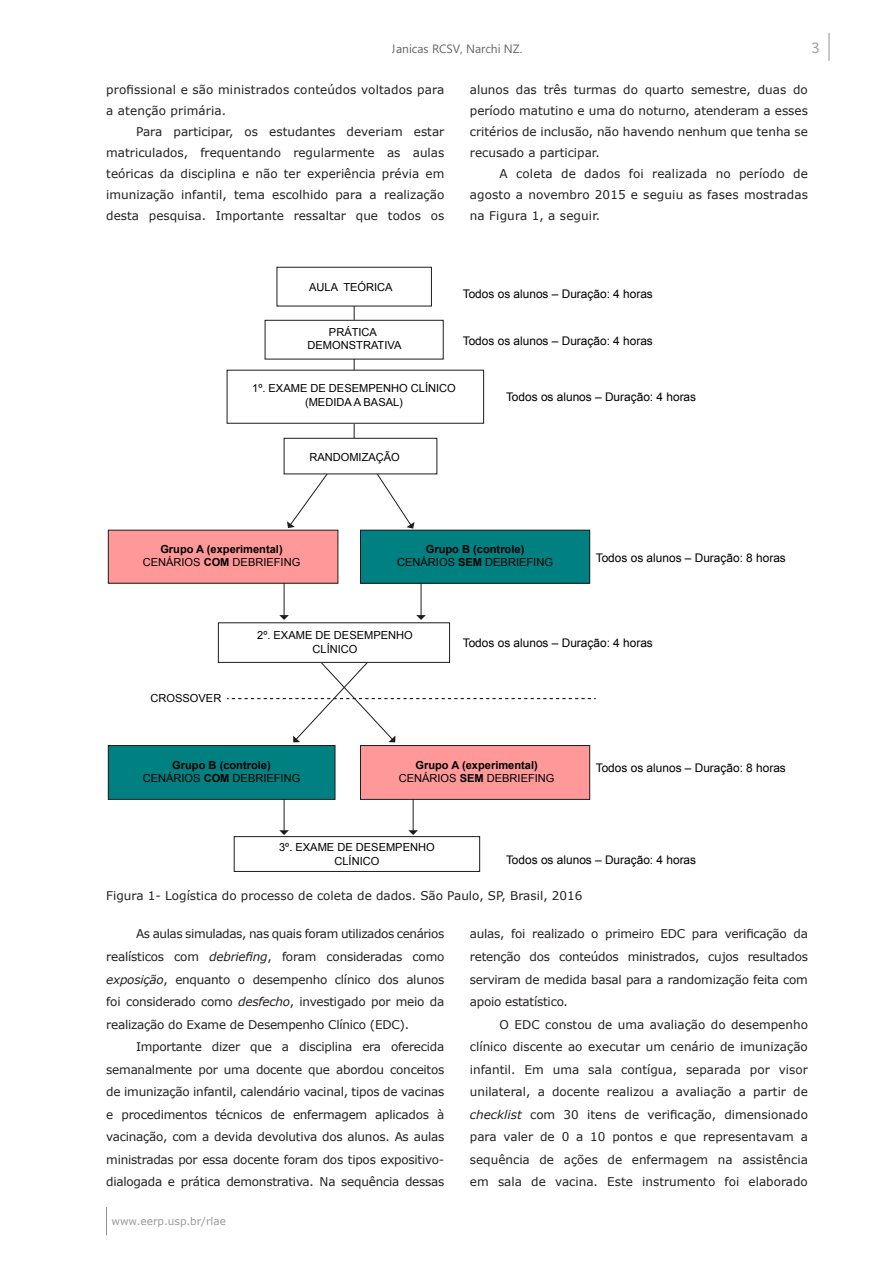
<style>
.page{position:relative;width:893px;height:1263px;background:#fff}
.page>*{position:absolute;margin:0;border:0;box-sizing:border-box;transform-origin:0 0}
.t1{font:13.5px "Geneva";color:#6c6d70}
.Texto{font:12px/22.5px "Verdana";color:#231f20;text-align:justify}
.Título_de_tabela_e_f{font:12px "Verdana";color:#231f20}
.t2{font:12px "Segoe UI";color:#231f20}
.t3{font:11.85px "Arial";color:#000}
.t4{font:700 11.1px/13.4px "Arial";color:#000;text-align:center}
.t5{font:11.1px/13.4px "Arial";color:#000;text-align:center}
.t6{font:10.5px "Verdana";color:#6c6d70}
.s1{font-weight:400}
.s2{font-style:italic}
</style>
<div class="page">
<svg style="left:106px;top:1207px;width:1px;height:28px"></svg>
<svg style="left:829px;top:33px;width:1px;height:28px"></svg>
<hr style="left:284px;top:798px;width:1px;height:33px;background:#1d1d1b">
<svg style="left:279px;top:830px;width:10px;height:5px"></svg>
<hr style="left:413px;top:798px;width:1px;height:33px;background:#1d1d1b">
<svg style="left:408px;top:830px;width:10px;height:5px"></svg>
<div style="left:108px;top:530px;width:230px;height:53px;background:#f99"></div>
<div style="left:360px;top:530px;width:230px;height:53px;background:#008080"></div>
<div style="left:360px;top:530px;width:230px;height:54px;border:1px solid #1d1d1b"></div>
<div style="left:108px;top:745px;width:227px;height:54px;background:#008080"></div>
<div style="left:108px;top:745px;width:227px;height:55px;border:1px solid #1d1d1b"></div>
<div style="left:360px;top:745px;width:230px;height:54px;background:#f99"></div>
<div style="left:360px;top:745px;width:230px;height:55px;border:1px solid #1d1d1b"></div>
<svg style="left:287px;top:474px;width:45px;height:54px"></svg>
<hr style="left:284px;top:583px;width:1px;height:33px;background:#1d1d1b">
<svg style="left:279px;top:615px;width:10px;height:5px"></svg>
<hr style="left:421px;top:583px;width:1px;height:33px;background:#1d1d1b">
<svg style="left:416px;top:615px;width:10px;height:5px"></svg>
<hr style="left:354px;top:306px;width:1px;height:144px;background:#1d1d1b">
<svg style="left:373px;top:474px;width:41px;height:55px"></svg>
<svg style="left:227px;top:658px;width:369px;height:84px"></svg>
<div style="left:277px;top:267px;width:155px;height:39px;border:1px solid #1d1d1b"></div>
<div style="left:265px;top:320px;width:178px;height:39px;background:#fff"></div>
<div style="left:265px;top:320px;width:179px;height:39px;border:1px solid #1d1d1b"></div>
<div style="left:227px;top:370px;width:257px;height:53px;background:#fff"></div>
<div style="left:227px;top:370px;width:257px;height:54px;border:1px solid #1d1d1b"></div>
<div style="left:284px;top:438px;width:153px;height:36px;background:#fff"></div>
<div style="left:284px;top:438px;width:153px;height:36px;border:1px solid #1d1d1b"></div>
<div style="left:218px;top:623px;width:232px;height:39px;background:#fff"></div>
<div style="left:218px;top:622px;width:232px;height:41px;border:1px solid #1d1d1b"></div>
<div style="left:234px;top:836px;width:246px;height:36px;border:1px solid #1d1d1b"></div>
<p class="t2" style="left:392px;top:38px;width:132px">Janicas RCSV, Narchi NZ.</p>
<p class="t1" style="left:812px;top:40px;width:11px">3</p>
<p class="Texto" style="left:106px;top:79px;width:340px;line-height:21px">profissional e são ministrados conteúdos voltados para a atenção primária.</p>
<p class="Texto" style="left:106px;top:121px;width:340px;line-height:21px;text-indent:30px">Para participar, os estudantes deveriam estar matriculados, frequentando regularmente as aulas teóricas da disciplina e não ter experiência prévia em imunização infantil, tema escolhido para a realização desta pesquisa. Importante ressaltar que todos os</p>
<p class="Texto" style="left:470px;top:79px;width:340px;line-height:21px">alunos das três turmas do quarto semestre, duas do período matutino e uma do noturno, atenderam a esses critérios de inclusão, não havendo nenhum que tenha se recusado a participar.</p>
<p class="Texto" style="left:470px;top:163px;width:340px;line-height:21px;text-indent:30px">A coleta de dados foi realizada no período de agosto a novembro 2015 e seguiu as fases mostradas na Figura 1, a seguir.</p>
<p class="t5" style="left:309px;top:280px;width:85px">AULA TEÓRICA</p>
<p class="t5" style="left:308px;top:325px;width:95px">PRÁTICA<br>DEMONSTRATIVA</p>
<p class="t5" style="left:252px;top:382px;width:205px">1º. EXAME DE DESEMPENHO CLÍNICO (MEDIDA A BASAL)</p>
<p class="t3" style="left:463px;top:285px;width:192px">Todos os alunos – Duração: 4 horas</p>
<p class="t3" style="left:463px;top:333px;width:192px">Todos os alunos – Duração: 4 horas</p>
<p class="t3" style="left:506px;top:389px;width:192px">Todos os alunos – Duração: 4 horas</p>
<p class="t5" style="left:309px;top:451px;width:92px">RANDOMIZAÇÃO</p>
<p class="t4" style="left:143px;top:542px;width:159px">Grupo A (experimental)<br><span class="s1">CENÁRIOS</span> COM <span class="s1">DEBRIEFING</span></p>
<p class="t4" style="left:397px;top:542px;width:157px">Grupo B (controle)<br><span class="s1">CENÁRIOS</span> SEM <span class="s1">DEBRIEFING</span></p>
<p class="t3" style="left:596px;top:549px;width:192px">Todos os alunos – Duração: 8 horas</p>
<p class="t5" style="left:151px;top:691px;width:72px">CROSSOVER</p>
<p class="t5" style="left:257px;top:629px;width:157px">2º. EXAME DE DESEMPENHO<br>CLÍNICO</p>
<p class="t3" style="left:463px;top:635px;width:192px">Todos os alunos – Duração: 4 horas</p>
<p class="t4" style="left:143px;top:759px;width:159px">Grupo B (controle)<br><span class="s1">CENÁRIOS</span> COM <span class="s1">DEBRIEFING</span></p>
<p class="t4" style="left:399px;top:759px;width:157px">Grupo A (experimental)<br><span class="s1">CENÁRIOS</span> SEM <span class="s1">DEBRIEFING</span></p>
<p class="t3" style="left:596px;top:760px;width:192px">Todos os alunos – Duração: 8 horas</p>
<p class="t5" style="left:279px;top:841px;width:157px">3º. EXAME DE DESEMPENHO<br>CLÍNICO</p>
<p class="t3" style="left:506px;top:851px;width:192px">Todos os alunos – Duração: 4 horas</p>
<p class="Título_de_tabela_e_f" style="left:106px;top:887px;width:478px">Figura 1- Logística do processo de coleta de dados. São Paulo, SP, Brasil, 2016</p>
<p class="Texto" style="left:106px;top:923px;width:340px;text-indent:30px">As aulas simuladas, nas quais foram utilizados cenários realísticos com <span class="s2">debriefing</span>, foram consideradas como <span class="s2">exposição</span>, enquanto o desempenho clínico dos alunos foi considerado como <span class="s2">desfecho</span>, investigado por meio da realização do Exame de Desempenho Clínico (EDC).</p>
<p class="Texto" style="left:106px;top:1035px;width:340px;text-indent:30px">Importante dizer que a disciplina era oferecida semanalmente por uma docente que abordou conceitos de imunização infantil, calendário vacinal, tipos de vacinas e procedimentos técnicos de enfermagem aplicados à vacinação, com a devida devolutiva dos alunos. As aulas ministradas por essa docente foram dos tipos expositivo&shy;dialogada e prática demonstrativa. Na sequência dessas</p>
<p class="t6" style="left:111px;top:1214px;width:116px">www.eerp.usp.br/rlae</p>
<p class="Texto" style="left:470px;top:923px;width:340px">aulas, foi realizado o primeiro EDC para verificação da retenção dos conteúdos ministrados, cujos resultados serviram de medida basal para a randomização feita com apoio estatístico.</p>
<p class="Texto" style="left:470px;top:1013px;width:340px;text-indent:30px">O EDC constou de uma avaliação do desempenho clínico discente ao executar um cenário de imunização infantil. Em uma sala contígua, separada por visor unilateral, a docente realizou a avaliação a partir de <span class="s2">checklist</span> com 30 itens de verificação, dimensionado para valer de 0 a 10 pontos e que representavam a sequência de ações de enfermagem na assistência em sala de vacina. Este instrumento foi elaborado</p>
</div>
